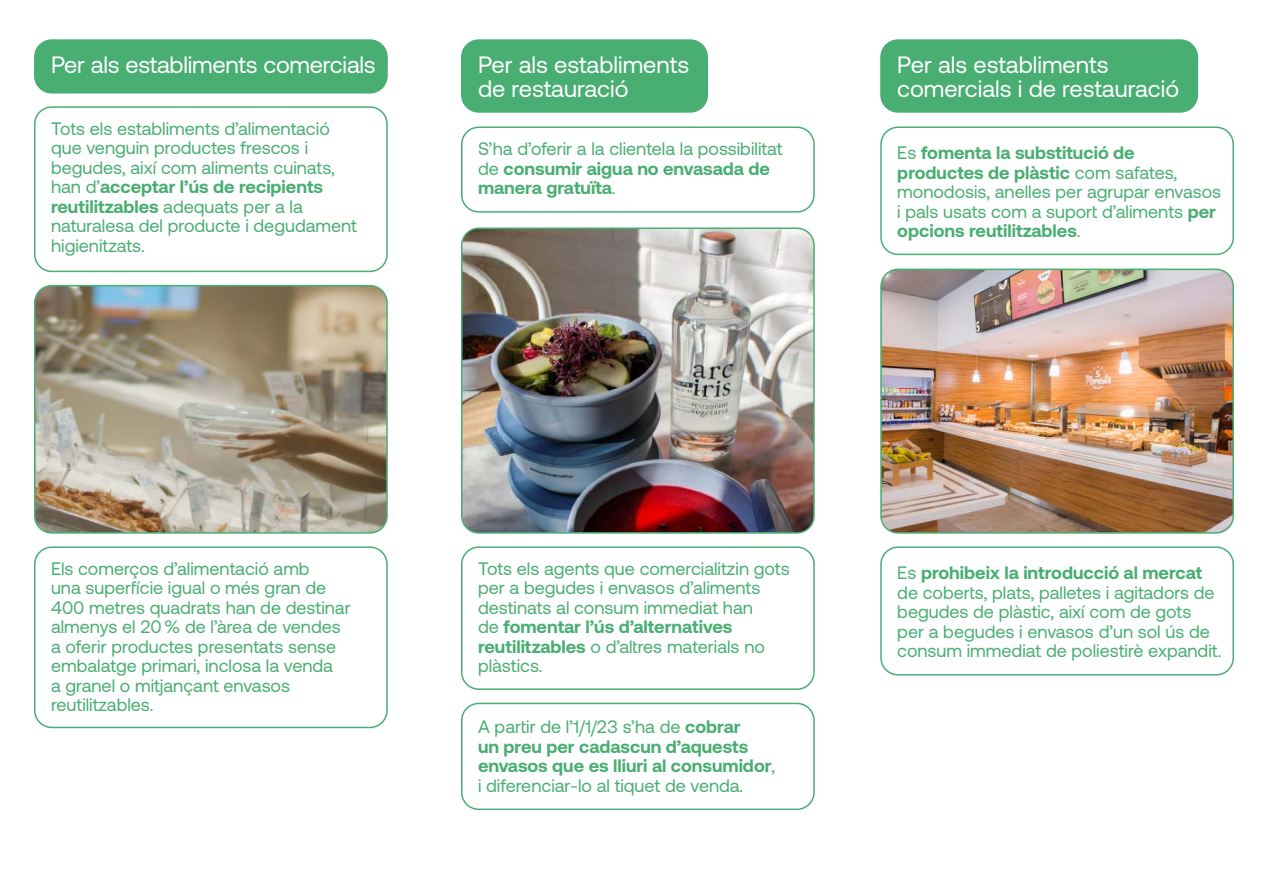
<style>
.page{position:relative;width:1263px;height:893px;background:#fff}
.page>*{position:absolute;margin:0;border:0;box-sizing:border-box;transform-origin:0 0}
.t1{font:23.7px/24px "Aeonik";color:#fff}
.t2{font:18px/19.5px "Aeonik";color:#49ae72}
.t3{font:700 18px/19.5px "Aeonik";color:#49ae72}
.s1{font-weight:700}
.s2{font-weight:400}
</style>
<div class="page">
<div style="left:34px;top:106px;width:354px;height:166px;border:2px solid #49ae72;border-radius:17px"></div>
<div style="left:461px;top:126px;width:354px;height:87px;border:2px solid #49ae72;border-radius:17px"></div>
<div style="left:461px;top:546px;width:354px;height:144px;border:2px solid #49ae72;border-radius:17px"></div>
<div style="left:461px;top:703px;width:354px;height:107px;border:2px solid #49ae72;border-radius:17px"></div>
<img style="left:37px;top:286px;width:348px;height:245px">
<div style="left:34px;top:285px;width:354px;height:249px;border:2px solid #49ae72;border-radius:17px"></div>
<img style="left:464px;top:230px;width:348px;height:301px">
<div style="left:461px;top:227px;width:354px;height:307px;border:2px solid #49ae72;border-radius:17px"></div>
<div style="left:34px;top:546px;width:354px;height:182px;border:2px solid #49ae72;border-radius:17px"></div>
<div style="left:35px;top:40px;width:352px;height:53px;background:#49ae72;border-radius:17px"></div>
<div style="left:34px;top:39px;width:354px;height:55px;border:2px solid #49ae72;border-radius:17px"></div>
<div style="left:462px;top:40px;width:245px;height:72px;background:#49ae72;border-radius:17px"></div>
<div style="left:461px;top:39px;width:247px;height:74px;border:2px solid #49ae72;border-radius:17px"></div>
<div style="left:880px;top:126px;width:354px;height:129px;border:2px solid #49ae72;border-radius:17px"></div>
<div style="left:880px;top:546px;width:354px;height:130px;border:2px solid #49ae72;border-radius:17px"></div>
<div style="left:881px;top:40px;width:316px;height:72px;background:#49ae72;border-radius:17px"></div>
<div style="left:880px;top:39px;width:318px;height:74px;border:2px solid #49ae72;border-radius:17px"></div>
<img style="left:883px;top:269px;width:350px;height:262px">
<div style="left:880px;top:269px;width:354px;height:265px;border:2px solid #49ae72;border-radius:17px"></div>
<p class="t1" style="left:51px;top:53px;width:326px">Per als establiments comercials</p>
<p class="t1" style="left:478px;top:53px;width:213px">Per als establiments</p>
<p class="t1" style="left:478px;top:77px;width:152px">de restauració</p>
<p class="t2" style="left:51px;top:119px;width:307px">Tots els establiments d’alimentació que venguin productes frescos i begudes, així com aliments cuinats, han d’<span class="s1">acceptar l’ús de recipients reutilitzables</span> adequats per a la naturalesa del producte i degudament higienitzats.</p>
<p class="t2" style="left:478px;top:139px;width:305px">S’ha d’oferir a la clientela la possibilitat de <span class="s1">consumir aigua no envasada de manera gratuïta</span>.</p>
<p class="t1" style="left:897px;top:53px;width:283px">Per als establiments comercials i de restauració</p>
<p class="t2" style="left:897px;top:143px;width:325px">Es <span class="s1">fomenta la substitució de productes de plàstic</span> com safates, monodosis, anelles per agrupar envasos i pals usats com a suport d’aliments <span class="s1">per opcions reutilitzables</span>.</p>
<p class="t2" style="left:51px;top:559px;width:301px">Els comerços d’alimentació amb<br>una superfície igual o més gran de<br>400 metres quadrats han de destinar almenys el 20% de l’àrea de vendes a oferir productes presentats sense embalatge primari, inclosa la venda<br>a granel o mitjançant envasos reutilitzables.</p>
<p class="t2" style="left:478px;top:559px;width:313px">Tots els agents que comercialitzin gots per a begudes i envasos d’aliments destinats al consum immediat han<br>de <span class="s1">fomentar l’ús d’alternatives reutilitzables</span> o d’altres materials no plàstics.</p>
<p class="t3" style="left:478px;top:717px;width:299px"><span class="s2">A partir de l’1/1/23 s’ha de</span> cobrar<br>un preu per cadascun d’aquests envasos que es lliuri al consumidor<span class="s2">, i diferenciar-lo al tiquet de venda.</span></p>
<p class="t2" style="left:897px;top:563px;width:326px">Es <span class="s1">prohibeix la introducció al mercat </span>de coberts, plats, palletes i agitadors de begudes de plàstic, així com de gots per a begudes i envasos d’un sol ús de consum immediat de poliestirè expandit.</p>
</div>
